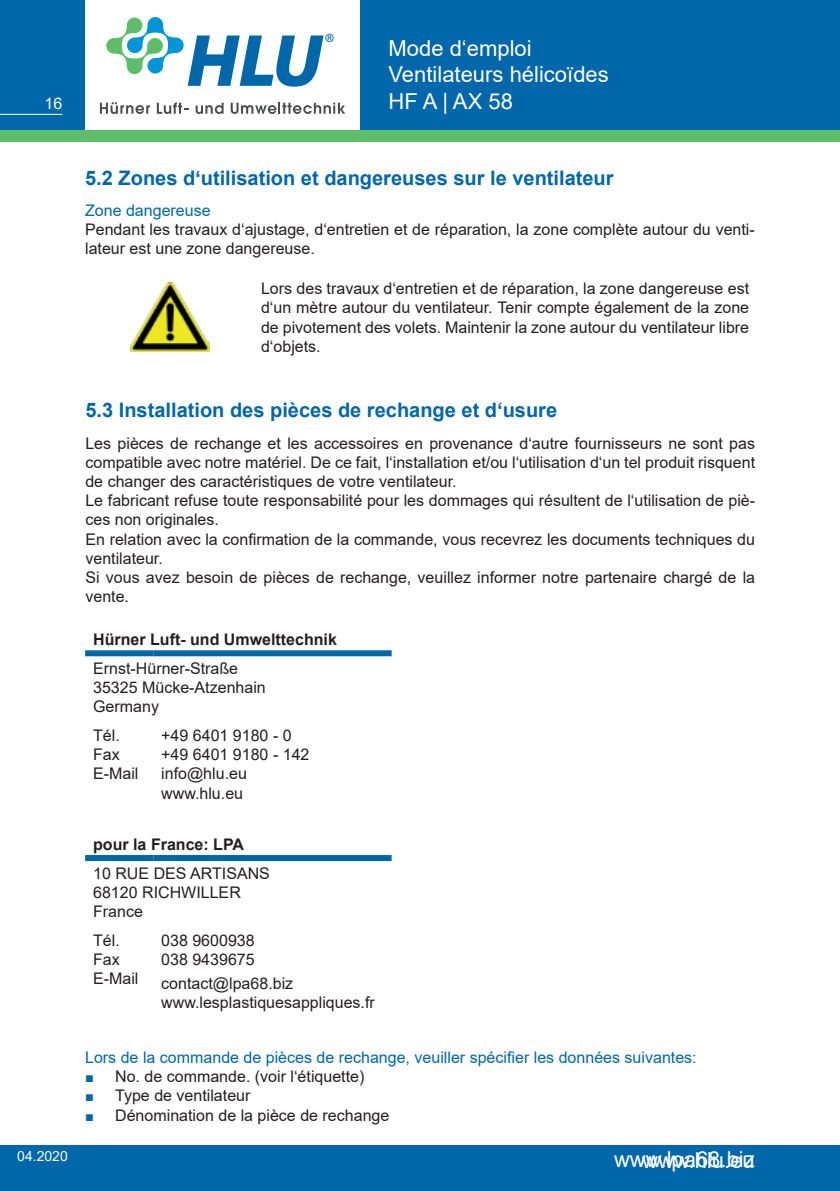
<style>
.page{position:relative;width:840px;height:1191px;background:#fff}
.page>*{position:absolute;margin:0;border:0;box-sizing:border-box;transform-origin:0 0}
.t1{font:22px/26.4px "Arial";color:#fff}
.t2{font:700 20px "Arial";color:#0067aa}
.t3{font:16px/19.2px "Arial";color:#231f20}
.t4{font:16px "Arial";color:#0067aa}
.t5{font:700 16px "Arial";color:#231f20}
.t6{font:16px "European Pi Three";color:#0067aa}
.t7{font:16px "Arial";color:#fff}
.t8{font:14px "Arial";color:#fff}
.s1{color:#fff}
</style>
<div class="page">
<div style="left:0;top:0;width:85px;height:130px;background:#0067aa"></div>
<div style="left:360px;top:0;width:479px;height:130px;background:#0067aa"></div>
<div style="left:0;top:130px;width:839px;height:12px;background:#5ebd68"></div>
<hr style="left:0;top:114px;width:62px;height:1px;background:#fff">
<div style="left:0;top:1145px;width:839px;height:46px;background:#0067aa"></div>
<svg style="left:100px;top:102px;width:50px;height:12px"></svg>
<svg style="left:157px;top:102px;width:31px;height:12px"></svg>
<svg style="left:195px;top:103px;width:28px;height:11px"></svg>
<svg style="left:230px;top:103px;width:115px;height:11px"></svg>
<svg style="left:106px;top:17px;width:227px;height:70px"></svg>
<div style="left:85px;top:650px;width:68px;height:6px;background:#0067aa"></div>
<div style="left:153px;top:650px;width:238px;height:6px;background:#0067aa"></div>
<div style="left:85px;top:855px;width:68px;height:6px;background:#0067aa"></div>
<div style="left:153px;top:855px;width:238px;height:6px;background:#0067aa"></div>
<img style="left:131px;top:283px;width:78px;height:69px">
<p class="t7" style="left:45px;top:92px;width:19px">16</p>
<h1 class="t1" style="left:388px;top:35px;width:222px">Mode d‘emploi<br>Ventilateurs hélicoïdes<br>HF A | AX 58</h1>
<p class="t2" style="left:85px;top:164px;width:529px">5.2 Zones d‘utilisation et dangereuses sur le ventilateur</p>
<p class="t4" style="left:85px;top:199px;width:127px">Zone dangereuse</p>
<p class="t3" style="left:85px;top:220px;width:670px">Pendant les travaux d‘ajustage, d‘entretien et de réparation, la zone complète autour du venti&shy;lateur est une zone dangereuse.</p>
<p class="t3" style="left:261px;top:279px;width:489px;text-align:justify">Lors des travaux d‘entretien et de réparation, la zone dangereuse est d‘un mètre autour du ventilateur. Tenir compte également de la zone de pivotement des volets. Maintenir la zone autour du ventilateur libre d‘objets.</p>
<p class="t8" style="left:17px;top:1146px;width:52px">04.2020</p>
<p class="t2" style="left:85px;top:396px;width:473px">5.3 Installation des pièces de rechange et d‘usure</p>
<p class="t3" style="left:85px;top:433px;width:670px;text-align:justify">Les pièces de rechange et les accessoires en provenance d‘autre fournisseurs ne sont pas compatible avec notre matériel. De ce fait, l‘installation et/ou l‘utilisation d‘un tel produit risquent de changer des caractéristiques de votre ventilateur.</p>
<p class="t3" style="left:85px;top:491px;width:670px">Le fabricant refuse toute responsabilité pour les dommages qui résultent de l‘utilisation de piè&shy;ces non originales.</p>
<p class="t3" style="left:85px;top:529px;width:670px">En relation avec la confirmation de la commande, vous recevrez les documents techniques du ventilateur.</p>
<p class="t3" style="left:85px;top:568px;width:670px">Si vous avez besoin de pièces de rechange, veuillez informer notre partenaire chargé de la vente.</p>
<p class="t5" style="left:93px;top:628px;width:245px">Hürner Luft- und Umwelttechnik</p>
<p class="t3" style="left:93px;top:658px;width:146px">Ernst-Hürner-Straße</p>
<p class="t3" style="left:93px;top:678px;width:174px">35325 Mücke-Atzenhain</p>
<p class="t3" style="left:93px;top:697px;width:67px">Germany</p>
<p class="t3" style="left:93px;top:725px;width:28px">Tél.</p>
<p class="t3" style="left:93px;top:745px;width:28px">Fax</p>
<p class="t3" style="left:93px;top:764px;width:47px">E-Mail</p>
<p class="t3" style="left:161px;top:725px;width:132px">+49 6401 9180 - 0</p>
<p class="t3" style="left:161px;top:745px;width:150px">+49 6401 9180 - 142</p>
<p class="t3" style="left:161px;top:764px;width:87px">info@hlu.eu</p>
<p class="t3" style="left:161px;top:783px;width:83px">www.hlu.eu</p>
<p class="t5" style="left:93px;top:833px;width:152px">pour la France: LPA</p>
<p class="t3" style="left:93px;top:863px;width:178px">10 RUE DES ARTISANS</p>
<p class="t3" style="left:93px;top:882px;width:149px">68120 RICHWILLER</p>
<p class="t3" style="left:93px;top:901px;width:51px">France</p>
<p class="t3" style="left:93px;top:930px;width:28px">Tél.</p>
<p class="t3" style="left:93px;top:949px;width:28px">Fax</p>
<p class="t3" style="left:93px;top:968px;width:47px">E-Mail</p>
<p class="t3" style="left:161px;top:930px;width:95px">038 9600938</p>
<p class="t3" style="left:161px;top:949px;width:95px">038 9439675</p>
<p class="t3" style="left:161px;top:973px;width:220px">contact@lpa68.biz www.lesplastiquesappliques.fr<span class="s1">r</span></p>
<p class="t4" style="left:85px;top:1046px;width:612px">Lors de la commande de pièces de rechange, veuiller spécifier les données suivantes:</p>
<p class="t6" style="left:85px;top:1066px;width:10px">J</p>
<p class="t3" style="left:115px;top:1067px;width:250px">No. de commande. (voir l‘étiquette)</p>
<p class="t6" style="left:85px;top:1085px;width:10px">J</p>
<p class="t3" style="left:115px;top:1086px;width:137px">Type de ventilateur</p>
<p class="t6" style="left:85px;top:1104px;width:10px">J</p>
<p class="t3" style="left:115px;top:1105px;width:275px">Dénomination de la pièce de rechange</p>
<h1 class="t1" style="left:613px;top:1145px;width:142px">www.lpa68.biz</h1>
<h1 class="t1" style="left:642px;top:1146px;width:114px">www.hlu.eu</h1>
</div>
